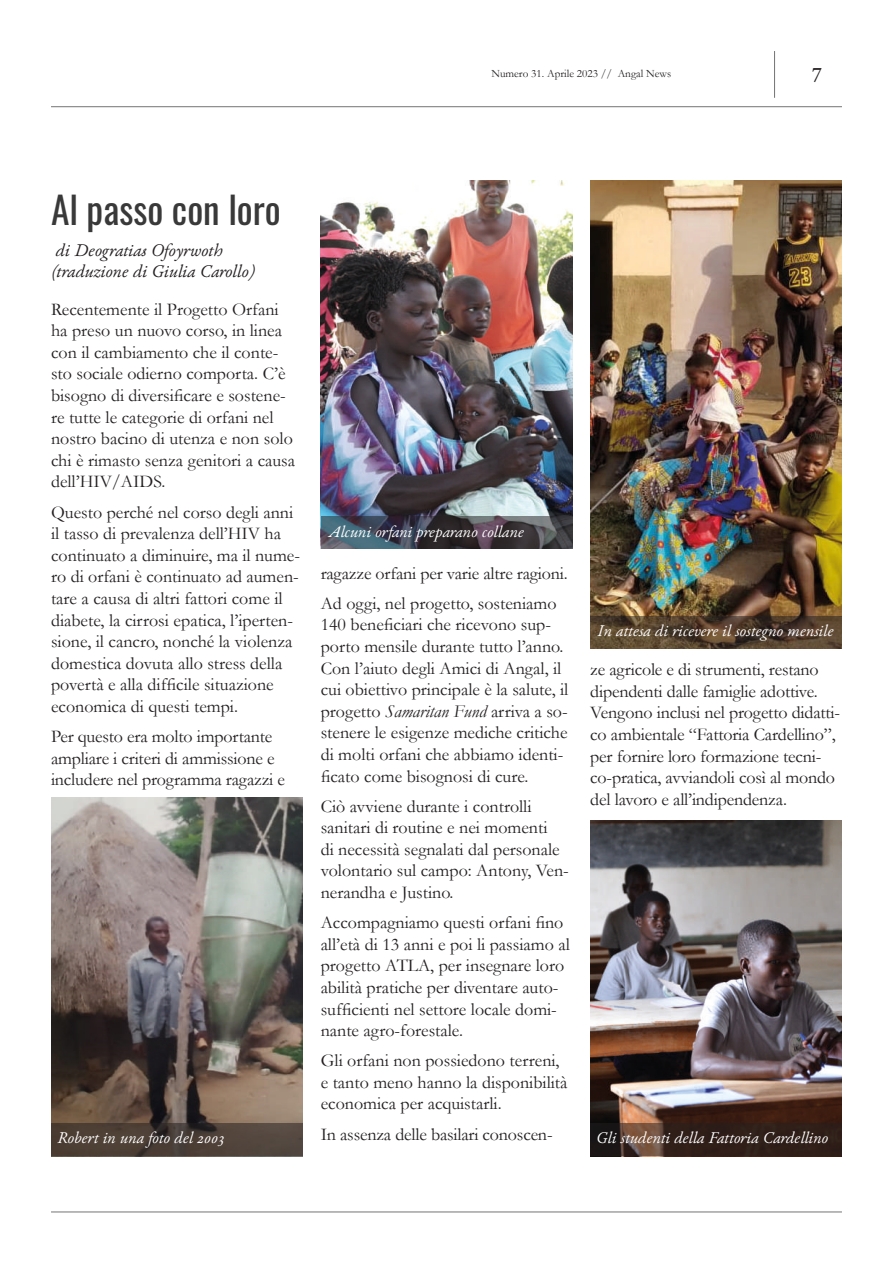
<style>
.page{position:relative;width:893px;height:1263px;background:#fff}
.page>*{position:absolute;margin:0;border:0;box-sizing:border-box;transform-origin:0 0}
.t1{font:37.5px "Oswald";color:#3a3939}
.t2{font:22.5px "Crimson Text";color:#231f20}
.t3{font:18px/21.6px "Garamond";color:#231f20}
.t4{font:italic 18px/21.6px "EB Garamond 12";color:#231f20}
.t5{font:italic 16.5px "EB Garamond 12";color:#fff}
.t6{font:11.25px "Garamond";color:#231f20}
.s1{font-style:italic}
</style>
<div class="page">
<hr style="left:51px;top:106px;width:791px;height:1px;background:#747373">
<hr style="left:774px;top:51px;width:1px;height:47px;background:#747373">
<hr style="left:51px;top:1211px;width:791px;height:1px;background:#747373">
<img style="left:321px;top:180px;width:251px;height:336px">
<img style="left:590px;top:180px;width:252px;height:436px">
<img style="left:51px;top:797px;width:252px;height:326px">
<img style="left:590px;top:821px;width:252px;height:302px">
<svg style="left:321px;top:516px;width:251px;height:33px;background:#42454f"></svg>
<svg style="left:590px;top:616px;width:252px;height:32px;background:#54402e"></svg>
<svg style="left:590px;top:1123px;width:252px;height:33px;background:#37251f"></svg>
<svg style="left:51px;top:1123px;width:252px;height:33px;background:#4c3f37"></svg>
<h1 class="t1" style="left:51px;top:176px;width:231px">Al passo con loro</h1>
<p class="t4" style="left:51px;top:239px;width:204px">di Deogratias Ofoyrwoth (traduzione di Giulia Carollo)</p>
<p class="t6" style="left:491px;top:66px;width:181px">Numero 31. Aprile 2023 // Angal News</p>
<p class="t2" style="left:812px;top:60px;width:12px">7</p>
<p class="t3" style="left:51px;top:298px;width:246px">Recentemente il Progetto Orfani ha preso un nuovo corso, in linea con il cambiamento che il conte&shy;sto sociale odierno comporta. C’è bisogno di diversificare e sostene&shy;re tutte le categorie di orfani nel nostro bacino di utenza e non solo chi è rimasto senza genitori a causa dell’HIV/AIDS.</p>
<p class="t3" style="left:51px;top:501px;width:250px">Questo perché nel corso degli anni il tasso di prevalenza dell’HIV ha continuato a diminuire, ma il nume&shy;ro di orfani è continuato ad aumen&shy;tare a causa di altri fattori come il diabete, la cirrosi epatica, l’iperten&shy;sione, il cancro, nonché la violenza domestica dovuta allo stress della povertà e alla difficile situazione economica di questi tempi.</p>
<p class="t3" style="left:51px;top:725px;width:236px">Per questo era molto importante ampliare i criteri di ammissione e includere nel programma ragazzi e</p>
<p class="t5" style="left:328px;top:518px;width:198px">Alcuni orfani preparano collane</p>
<p class="t3" style="left:321px;top:557px;width:248px;line-height:30.2px">ragazze orfani per varie altre ragioni.<br>Ad oggi, nel progetto, sosteniamo</p>
<p class="t3" style="left:321px;top:613px;width:249px">140 beneficiari che ricevono sup&shy;porto mensile durante tutto l’anno.<br>Con l’aiuto degli Amici di Angal, il cui obiettivo principale è la salute, il progetto <span class="s1">Samaritan Fund</span> arriva a so&shy;stenere le esigenze mediche critiche di molti orfani che abbiamo identi&shy;ficato come bisognosi di cure.</p>
<p class="t3" style="left:321px;top:795px;width:250px">Ciò avviene durante i controlli sanitari di routine e nei momenti<br>di necessità segnalati dal personale volontario sul campo: Antony, Ven&shy;nerandha e Justino.</p>
<p class="t3" style="left:321px;top:911px;width:251px">Accompagniamo questi orfani fino all’età di 13 anni e poi li passiamo al progetto ATLA, per insegnare loro abilità pratiche per diventare auto&shy;sufficienti nel settore locale domi&shy;nante agro-forestale.</p>
<p class="t3" style="left:321px;top:1049px;width:248px">Gli orfani non possiedono terreni, e tanto meno hanno la disponibilità economica per acquistarli.</p>
<p class="t3" style="left:321px;top:1123px;width:233px">In assenza delle basilari conoscen-</p>
<p class="t5" style="left:597px;top:617px;width:238px">In attesa di ricevere il sostegno mensile</p>
<p class="t3" style="left:590px;top:658px;width:251px">ze agricole e di strumenti, restano dipendenti dalle famiglie adottive.<br>Vengono inclusi nel progetto didatti&shy;co ambientale “Fattoria Cardellino”, per fornire loro formazione tecni&shy;co-pratica, avviandoli così al mondo del lavoro e all’indipendenza.</p>
<p class="t5" style="left:57px;top:1124px;width:169px">Robert in una foto del 2003</p>
<p class="t5" style="left:596px;top:1124px;width:233px">Gli studenti della Fattoria Cardellino</p>
</div>
